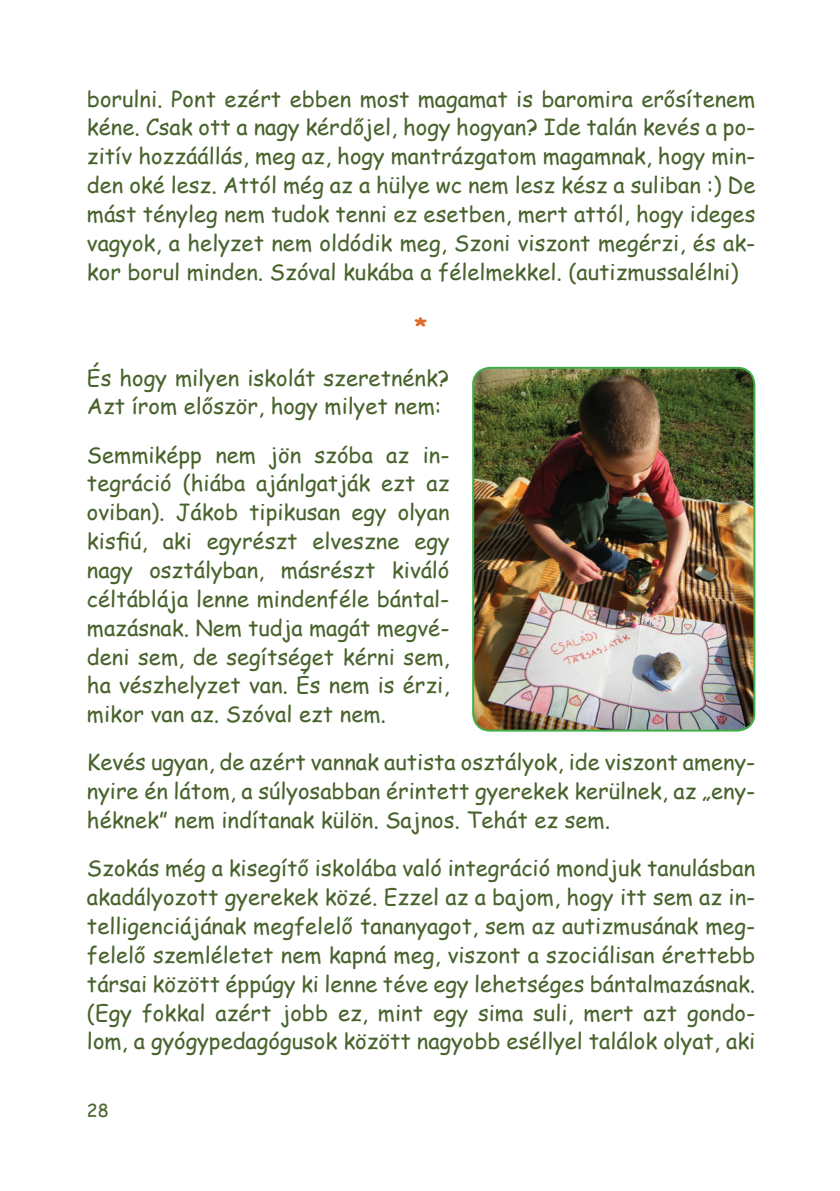
<style>
.page{position:relative;width:840px;height:1191px;background:#fff}
.page>*{position:absolute;margin:0;border:0;box-sizing:border-box;transform-origin:0 0}
.t1{font:700 24px "Comic Sans MS";color:#de6b27}
.t2{font:22px/28.8px "Comic Sans MS";color:#49632d;text-align:justify}
.t3{font:18px "Comic Sans MS";color:#49632d}
</style>
<div class="page">
<img style="left:473px;top:368px;width:281px;height:362px">
<div style="left:472px;top:367px;width:283px;height:364px;border:2px solid #40ae49;border-radius:17px"></div>
<p class="t2" style="left:87px;top:83px;width:669px">borulni. Pont ezért ebben most magamat is baromira erősítenem kéne. Csak ott a nagy kérdőjel, hogy hogyan? Ide talán kevés a po&shy;zitív hozzáállás, meg az, hogy mantrázgatom magamnak, hogy min&shy;den oké lesz. Attól még az a hülye wc nem lesz kész a suliban :) De mást tényleg nem tudok tenni ez esetben, mert attól, hogy ideges vagyok, a helyzet nem oldódik meg, Szoni viszont megérzi, és ak&shy;kor borul minden. Szóval kukába a félelmekkel. (autizmussalélni)</p>
<p class="t1" style="left:414px;top:309px;width:14px">*</p>
<p class="t2" style="left:87px;top:362px;width:364px">És hogy milyen iskolát szeretnénk?<br>Azt írom először, hogy milyet nem:</p>
<p class="t2" style="left:87px;top:439px;width:364px">Semmiképp nem jön szóba az in&shy;tegráció (hiába ajánlgatják ezt az oviban). Jákob tipikusan egy olyan kisfiú, aki egyrészt elveszne egy nagy osztályban, másrészt kiváló céltáblája lenne mindenféle bántal&shy;mazásnak. Nem tudja magát megvé&shy;deni sem, de segítséget kérni sem, ha vészhelyzet van. És nem is érzi, mikor van az. Szóval ezt nem.</p>
<p class="t2" style="left:87px;top:747px;width:669px">Kevés ugyan, de azért vannak autista osztályok, ide viszont amen - nyire én látom, a súlyosabban érintett gyerekek kerülnek, az „eny&shy;héknek” nem indítanak külön. Sajnos. Tehát ez sem.</p>
<p class="t2" style="left:87px;top:853px;width:669px">Szokás még a kisegítő iskolába való integráció mondjuk tanulásban akadályozott gyerekek közé. Ezzel az a bajom, hogy itt sem az in&shy;telligenciájának megfelelő tananyagot, sem az autizmusának meg&shy;felelő szemléletet nem kapná meg, viszont a szociálisan érettebb társai között éppúgy ki lenne téve egy lehetséges bántalmazásnak. (Egy fokkal azért jobb ez, mint egy sima suli, mert azt gondo&shy;lom, a gyógypedagógusok között nagyobb eséllyel találok olyat, aki</p>
<p class="t3" style="left:87px;top:1097px;width:23px">28</p>
</div>
